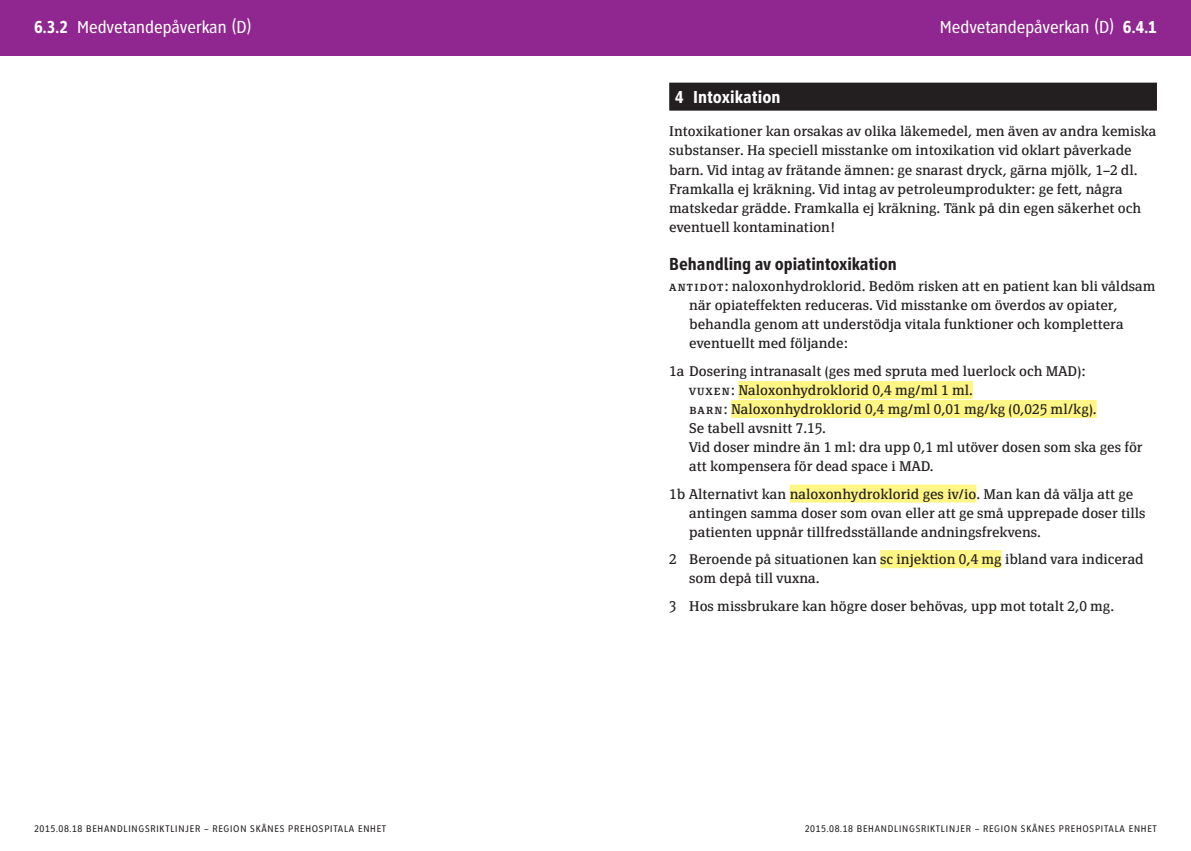
<style>
.page{position:relative;width:1191px;height:851px;background:#fff}
.page>*{position:absolute;margin:0;border:0;box-sizing:border-box;transform-origin:0 0}
.Sidhuvud{font:18px "Clearview Text Cond";color:#fff}
.Mellanrubrik_2{font:700 18px "Clearview Text Comp";color:#231f20}
.t1{font:700 18px "Clearview Text Comp";letter-spacing:.01em;color:#fff}
.Brödtext_hängande{font:13.8px/19px "Page Serif TF";color:#231f20}
.Brödtext{font:13.8px/19px "Page Serif TF";color:#231f20}
.Brödtext_punktlista{font:13.8px/19px "Page Serif TF";color:#231f20}
.t2{font:10px "Clearview Text Cond";letter-spacing:.075em;color:#231f20}
.s1{font-family:"Clearview Text Comp";font-weight:700}
.s2{font-family:"Page Serif Regular SC"}
</style>
<div class="page">
<div style="left:595px;top:0;width:596px;height:56px;background:#90268f"></div>
<div style="left:0;top:0;width:595px;height:56px;background:#90268f"></div>
<div style="left:669px;top:83px;width:488px;height:28px;background:#231f20"></div>
<div style="left:738px;top:381px;width:235px;height:18px;background:#fff685"></div>
<div style="left:731px;top:400px;width:365px;height:18px;background:#fff685"></div>
<div style="left:789px;top:484px;width:187px;height:18px;background:#fff685"></div>
<div style="left:880px;top:550px;width:121px;height:18px;background:#fff685"></div>
<p class="Sidhuvud" style="left:34px;top:17px;width:219px"><span class="s1">6.3.2</span> Medvetandepåverkan (D)</p>
<p class="Sidhuvud" style="left:939px;top:17px;width:219px">Medvetandepåverkan (D) <span class="s1">6.4.1</span></p>
<p class="t1" style="left:675px;top:86px;width:107px">4 Intoxikation</p>
<p class="Brödtext" style="left:669px;top:122px;width:489px">Intoxikationer kan orsakas av olika läkemedel, men även av andra kemiska substanser. Ha speciell misstanke om intoxikation vid oklart påverkade barn. Vid intag av frätande ämnen: ge snarast dryck, gärna mjölk, 1–2 dl.<br>Framkalla ej kräkning. Vid intag av petroleumprodukter: ge fett, några matskedar grädde. Framkalla ej kräkning. Tänk på din egen säkerhet och eventuell kontamination!</p>
<p class="Mellanrubrik_2" style="left:669px;top:254px;width:229px">Behandling av opiatintoxikation</p>
<p class="Brödtext_hängande" style="left:689px;top:277px;width:468px;text-indent:-20px"><span class="s2">antidot</span>: naloxonhydroklorid. Bedöm risken att en patient kan bli våldsam när opiateffekten reduceras. Vid misstanke om överdos av opiater, behandla genom att understödja vitala funktioner och komplettera eventuellt med följande:</p>
<p class="Brödtext_hängande" style="left:669px;top:361px;width:418px">1a Dosering intranasalt (ges med spruta med luerlock och MAD):</p>
<p class="Brödtext_punktlista" style="left:689px;top:380px;width:285px"><span class="s2">vuxen</span>: Naloxonhydroklorid 0,4 mg/ml 1 ml.</p>
<p class="Brödtext_punktlista" style="left:689px;top:399px;width:409px"><span class="s2">barn</span>: Naloxonhydroklorid 0,4 mg/ml 0,01 mg/kg (0,025 ml/kg).<br>Se tabell avsnitt 7.15.</p>
<p class="Brödtext_punktlista" style="left:689px;top:437px;width:455px">Vid doser mindre än 1 ml: dra upp 0,1 ml utöver dosen som ska ges för att kompensera för dead space i MAD.</p>
<p class="Brödtext_hängande" style="left:689px;top:484px;width:458px;text-indent:-20px">1b Alternativt kan naloxonhydroklorid ges iv/io. Man kan då välja att ge antingen samma doser som ovan eller att ge små upprepade doser tills patienten uppnår tillfredsställande andningsfrekvens.</p>
<p class="Brödtext_hängande" style="left:689px;top:549px;width:456px;text-indent:-20px">2 Beroende på situationen kan sc injektion 0,4 mg ibland vara indicerad som depå till vuxna.</p>
<p class="Brödtext_hängande" style="left:669px;top:596px;width:446px">3 Hos missbrukare kan högre doser behövas, upp mot totalt 2,0 mg.</p>
<p class="t2" style="left:34px;top:823px;width:354px">2015.08.18 BEHANDLINGSRIKTLINJER – REGION SKÅNES PREHOSPITALA ENHET</p>
<p class="t2" style="left:804px;top:823px;width:354px">2015.08.18 BEHANDLINGSRIKTLINJER – REGION SKÅNES PREHOSPITALA ENHET</p>
</div>
